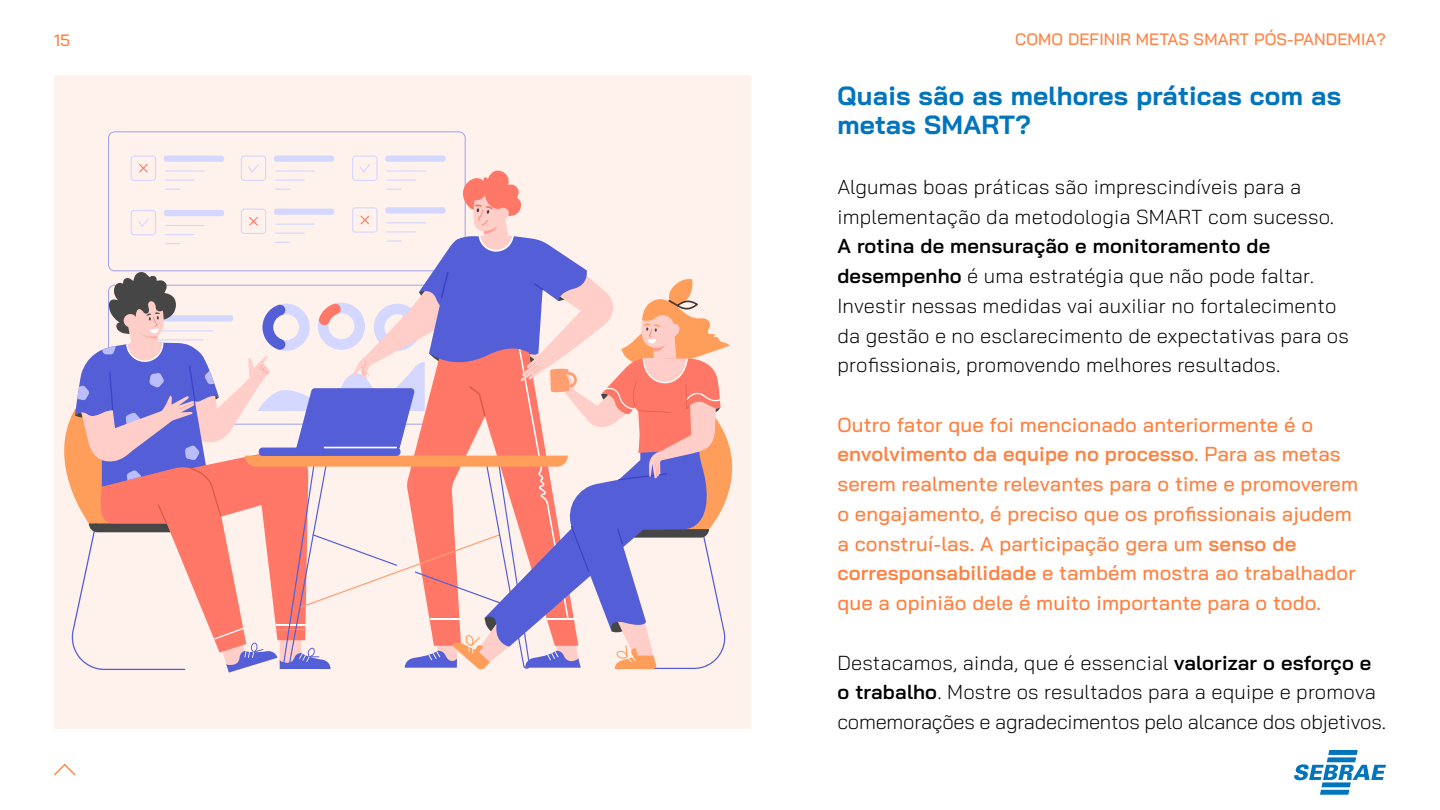
<style>
.page{position:relative;width:1440px;height:810px;background:#fff}
.page>*{position:absolute;margin:0;border:0;box-sizing:border-box;transform-origin:0 0}
.t1{font:700 26.25px/29.7px "Bai Jamjuree";letter-spacing:.01em;color:#0075be}
.t2{font:300 20.25px/29.7px "Bai Jamjuree";letter-spacing:.01em;color:#000}
.t3{font:500 20.25px/29.7px "Bai Jamjuree";letter-spacing:.01em;color:#ff8040}
.t4{font:500 16.5px "Bai Jamjuree";letter-spacing:.01em;color:#ff8040}
.s1{font-weight:600}
</style>
<div class="page">
<svg style="left:54px;top:763px;width:22px;height:13px"></svg>
<svg style="left:1294px;top:750px;width:92px;height:45px"></svg>
<div style="left:54px;top:75px;width:696px;height:654px;background:#fff2ec"></div>
<svg style="left:108px;top:131px;width:358px;height:24px"></svg>
<svg style="left:64px;top:155px;width:669px;height:518px"></svg>
<div style="left:259px;top:448px;width:142px;height:8px;background:#545ed7;border-radius:4px"></div>
<hr style="left:324px;top:447px;width:73px;height:1px;background:#fff">
<p class="t4" style="left:54px;top:30px;width:18px">15</p>
<p class="t4" style="left:1015px;top:30px;width:372px">COMO DEFINIR METAS SMART PÓS-PANDEMIA?</p>
<p class="t1" style="left:837px;top:81px;width:505px">Quais são as melhores práticas com as metas SMART?</p>
<p class="t2" style="left:837px;top:172px;width:498px">Algumas boas práticas são imprescindíveis para a implementação da metodologia SMART com sucesso.</p>
<p class="t2" style="left:837px;top:231px;width:513px"><span class="s1">A rotina de mensuração e monitoramento de desempenho</span> é uma estratégia que não pode faltar.<br>Investir nessas medidas vai auxiliar no fortalecimento da gestão e no esclarecimento de expectativas para os profissionais, promovendo melhores resultados.</p>
<p class="t3" style="left:837px;top:410px;width:522px">Outro fator que foi mencionado anteriormente é o <span class="s1">envolvimento da equipe no processo</span>. Para as metas serem realmente relevantes para o time e promoverem o engajamento, é preciso que os profissionais ajudem a construí-las. A participação gera um <span class="s1">senso de corresponsabilidade</span> e também mostra ao trabalhador que a opinião dele é muito importante para o todo.</p>
<p class="t2" style="left:837px;top:648px;width:550px">Destacamos, ainda, que é essencial <span class="s1">valorizar o esforço e o trabalho</span>. Mostre os resultados para a equipe e promova comemorações e agradecimentos pelo alcance dos objetivos.</p>
</div>
